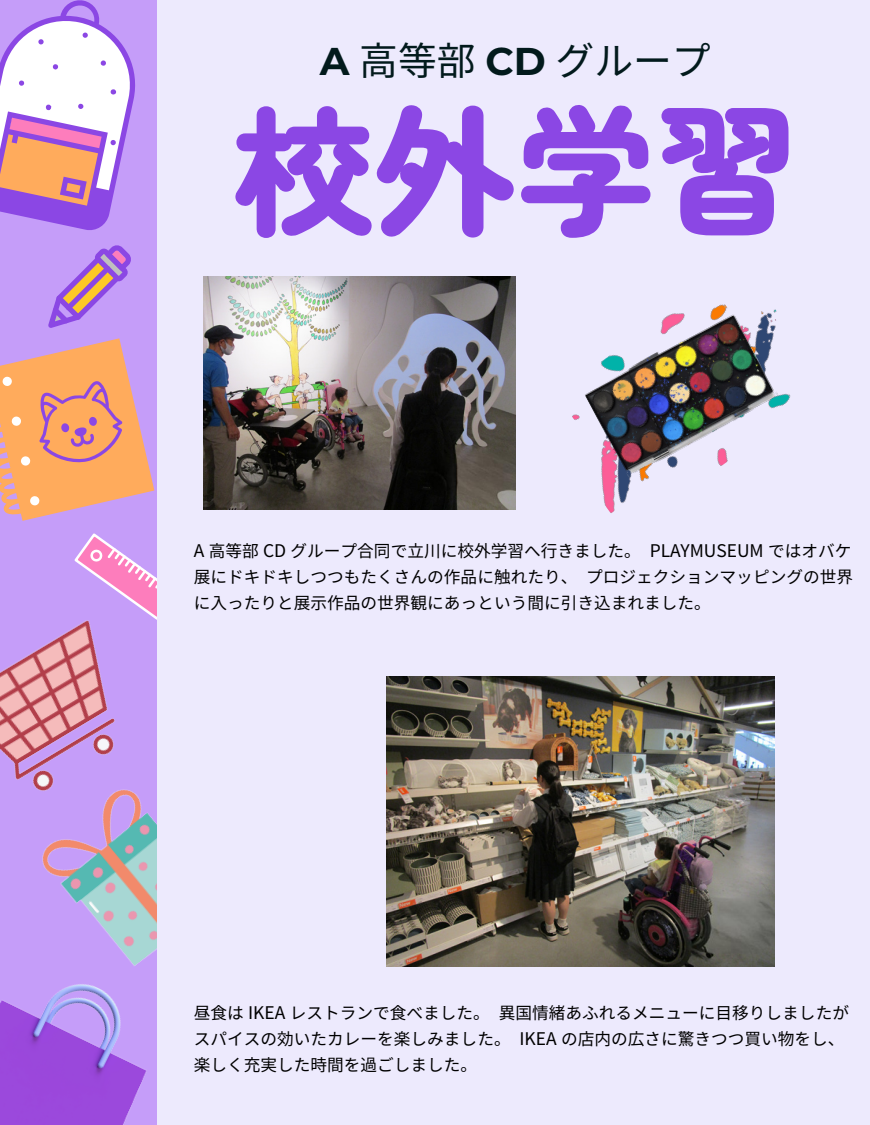
<style>
.page{position:relative;width:870px;height:1125px;background:#fff}
.page>*{position:absolute;margin:0;border:0;box-sizing:border-box;transform-origin:0 0}
.t1{font:900 141.12px "Zen Maru Gothic";color:#8b47e4}
.t2{font:38.75px "Source Han Sans JP";color:#021a1c}
.t3{font:17.38px/26.1px "Kinto Sans";color:#000;text-align:justify}
.s1{font-family:"Montserrat";font-weight:700}
</style>
<div class="page">
<div style="left:0;top:0;width:157px;height:1125px;background:#c59df9"></div>
<svg style="left:0;top:0;width:135px;height:230px"></svg>
<svg style="left:48px;top:245px;width:83px;height:83px"></svg>
<svg style="left:0;top:338px;width:154px;height:183px"></svg>
<img style="left:55px;top:875px;width:102px;height:47px">
<div style="left:157px;top:0;width:712px;height:1125px;background:#edeafd"></div>
<img style="left:204px;top:277px;width:311px;height:233px">
<img style="left:601px;top:393px;width:190px;height:119px">
<img style="left:585px;top:311px;width:194px;height:167px">
<img style="left:387px;top:676px;width:386px;height:290px">
<img style="left:0;top:537px;width:157px;height:338px">
<img style="left:0;top:922px;width:157px;height:203px">
<h2 class="t2" style="left:320px;top:39px;width:392px"><span class="s1">A</span> 高等部 <span class="s1">CD</span> グループ</h2>
<h1 class="t1" style="left:233px;top:84px;width:566px">校外学習</h1>
<p class="t3" style="left:194px;top:538px;width:660px">A ⾼等部 CD グループ合同で⽴川に校外学習へ⾏きました。 PLAYMUSEUM ではオバケ展にドキドキしつつもたくさんの作品に触れたり、プロジェクションマッピングの世界に⼊ったりと展⽰作品の世界観にあっという間に引き込まれました。</p>
<p class="t3" style="left:194px;top:1000px;width:656px;text-align:left">昼⾷は IKEA レストランで⾷べました。異国情緒あふれるメニューに⽬移りしましたがスパイスの効いたカレーを楽しみました。 IKEA の店内の広さに驚きつつ買い物をし、楽しく充実した時間を過ごしました。</p>
</div>
